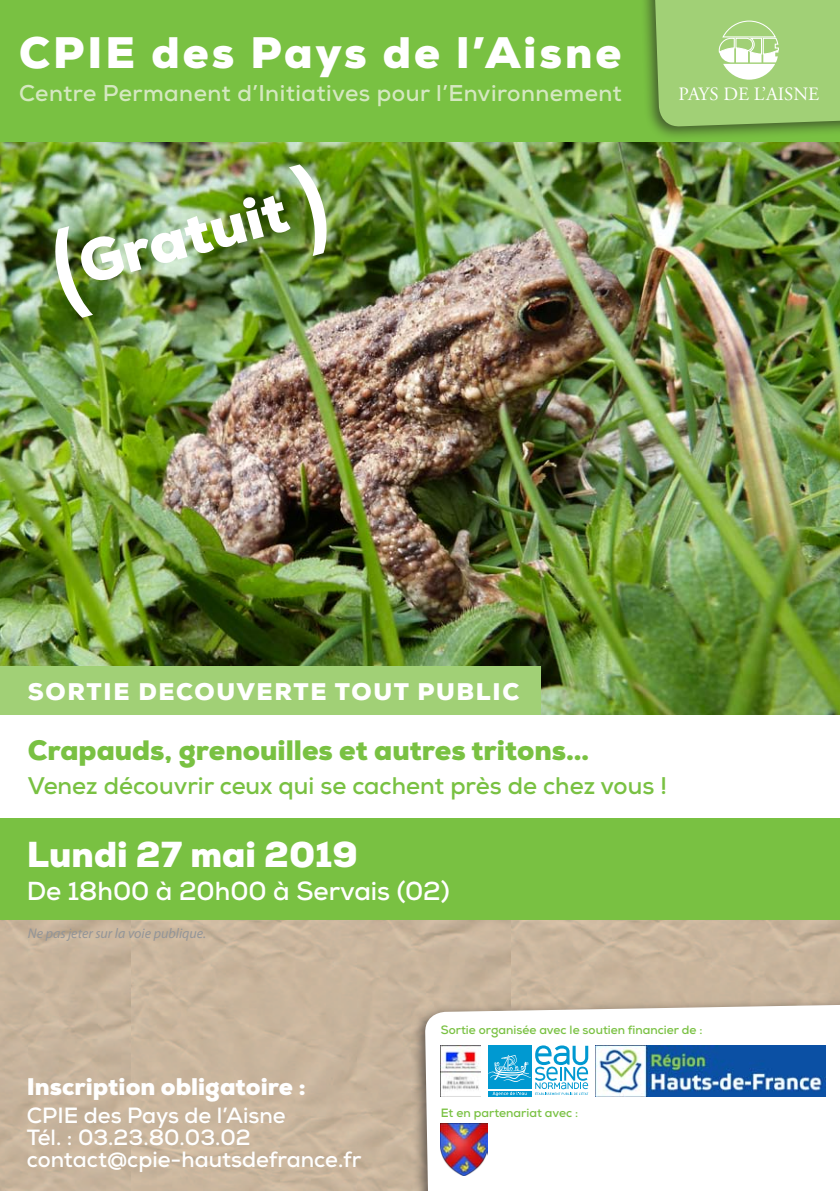
<style>
.page{position:relative;width:840px;height:1191px;background:#fff}
.page>*{position:absolute;margin:0;border:0;box-sizing:border-box;transform-origin:0 0}
.t1{font:900 58.6px "Nexa";color:#fff}
.t2{font:900 44px "Nexa";letter-spacing:.07em;color:#fff}
.t3{font:900 36px "Nexa";color:#fff}
.t4{font:900 28px "Nexa";color:#79c142}
.t5{font:700 26px "Nexa";color:#fff}
.t6{font:700 24px "Nexa";color:#79c142}
.t7{font:900 24px "Nexa";letter-spacing:.055em;color:#fff}
.t8{font:900 24px "Nexa";color:#fff}
.t9{font:700 22.8px "Nexa";letter-spacing:.02em;color:#d4e8c0}
.t10{font:700 22px/22px "Nexa";color:#fff}
.t11{font:18.8px "Adobe Garamond Pro";color:#fff}
.t12{font:italic 14px "Myriad Pro";color:#939598}
.t13{font:700 12px "Nexa";color:#79c142}
</style>
<div class="page">
<img style="left:510px;top:919px;width:329px;height:77px">
<img style="left:130px;top:919px;width:380px;height:272px">
<img style="left:0;top:919px;width:130px;height:272px">
<img style="left:0;top:142px;width:839px;height:573px">
<div style="left:0;top:0;width:839px;height:142px;background:#79c142"></div>
<div style="left:0;top:817px;width:839px;height:102px;background:#79c142"></div>
<div style="left:0;top:666px;width:540px;height:61px;background:#a1d076"></div>
<div style="left:0;top:715px;width:839px;height:102px;background:#fff"></div>
<img style="left:53px;top:226px;width:40px;height:92px">
<img style="left:289px;top:164px;width:39px;height:92px">
<div style="left:409px;top:996px;width:430px;height:195px;background:#231f20;opacity:.6"></div>
<svg style="left:424px;top:1003px;width:415px;height:188px"></svg>
<img style="left:440px;top:1045px;width:40px;height:51px">
<svg style="left:488px;top:1045px;width:100px;height:51px"></svg>
<img style="left:595px;top:1045px;width:229px;height:51px">
<div style="left:638px;top:0;width:201px;height:141px;background:#231f20;opacity:.6"></div>
<svg style="left:653px;top:0;width:186px;height:127px;background:#a3ce7b"></svg>
<img style="left:440px;top:1124px;width:47px;height:51px">
<h2 class="t2" style="left:19px;top:25px;width:603px">CPIE des Pays de l’Aisne</h2>
<p class="t9" style="left:19px;top:79px;width:604px">Centre Permanent d’Initiatives pour l’Environnement</p>
<p class="t11" style="left:678px;top:82px;width:142px">PAYS DE L’AISNE</p>
<h1 class="t1" style="left:70px;top:228px;width:215px;rotate:-15deg">Gratuit</h1>
<p class="t7" style="left:28px;top:676px;width:492px">SORTIE DECOUVERTE TOUT PUBLIC</p>
<p class="t4" style="left:28px;top:732px;width:562px">Crapauds, grenouilles et autres tritons…</p>
<p class="t6" style="left:28px;top:770px;width:640px">Venez découvrir ceux qui se cachent près de chez vous !</p>
<h3 class="t3" style="left:27px;top:831px;width:332px">Lundi 27 mai 2019</h3>
<p class="t5" style="left:27px;top:874px;width:424px">De 18h00 à 20h00 à Servais (02)</p>
<p class="t12" style="left:28px;top:924px;width:179px">Ne pas jeter sur la voie publique.</p>
<p class="t8" style="left:27px;top:1071px;width:280px">Inscription obligatoire :</p>
<p class="t10" style="left:27px;top:1104px;width:336px">CPIE des Pays de l’Aisne<br>Tél. : 03.23.80.03.02 contact@cpie-hautsdefrance.fr</p>
<p class="t13" style="left:440px;top:1022px;width:263px">Sortie organisée avec le soutien financier de :</p>
<p class="t13" style="left:440px;top:1105px;width:139px">Et en partenariat avec :</p>
</div>
